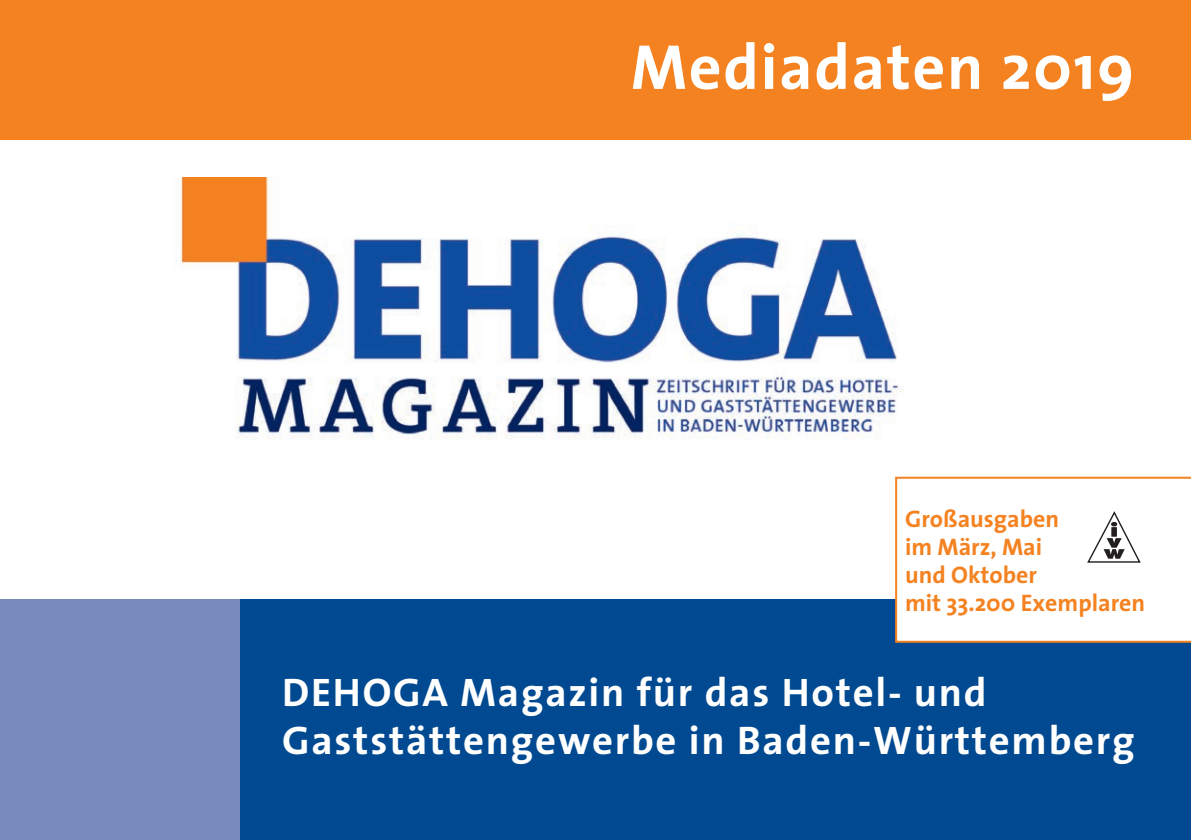
<style>
.page{position:relative;width:1191px;height:840px;background:#fff}
.page>*{position:absolute;margin:0;border:0;box-sizing:border-box;transform-origin:0 0}
.t1{font:700 64px "The Sans";letter-spacing:.025em;color:#fff}
.t2{font:700 40px/48px "The Sans";letter-spacing:.04em;color:#fff}
.t3{font:700 24px/28px "The Sans";color:#f58220}
</style>
<div class="page">
<div style="left:0;top:0;width:1191px;height:139px;background:#f58220"></div>
<img style="left:180px;top:177px;width:724px;height:262px">
<div style="left:0;top:599px;width:1191px;height:240px;background:#014990"></div>
<div style="left:0;top:599px;width:240px;height:240px;background:#788bbc"></div>
<svg style="left:895px;top:476px;width:296px;height:166px"></svg>
<svg style="left:1086px;top:509px;width:55px;height:54px"></svg>
<h1 class="t1" style="left:631px;top:14px;width:505px">Mediadaten 2019</h1>
<p class="t3" style="left:905px;top:503px;width:242px">Großausgaben<br>im März, Mai<br>und Oktober<br>mit 33.200 Exemplaren</p>
<p class="t2" style="left:282px;top:666px;width:854px">DEHOGA Magazin für das Hotel- und<br>Gaststättengewerbe in Baden-Württemberg</p>
</div>
